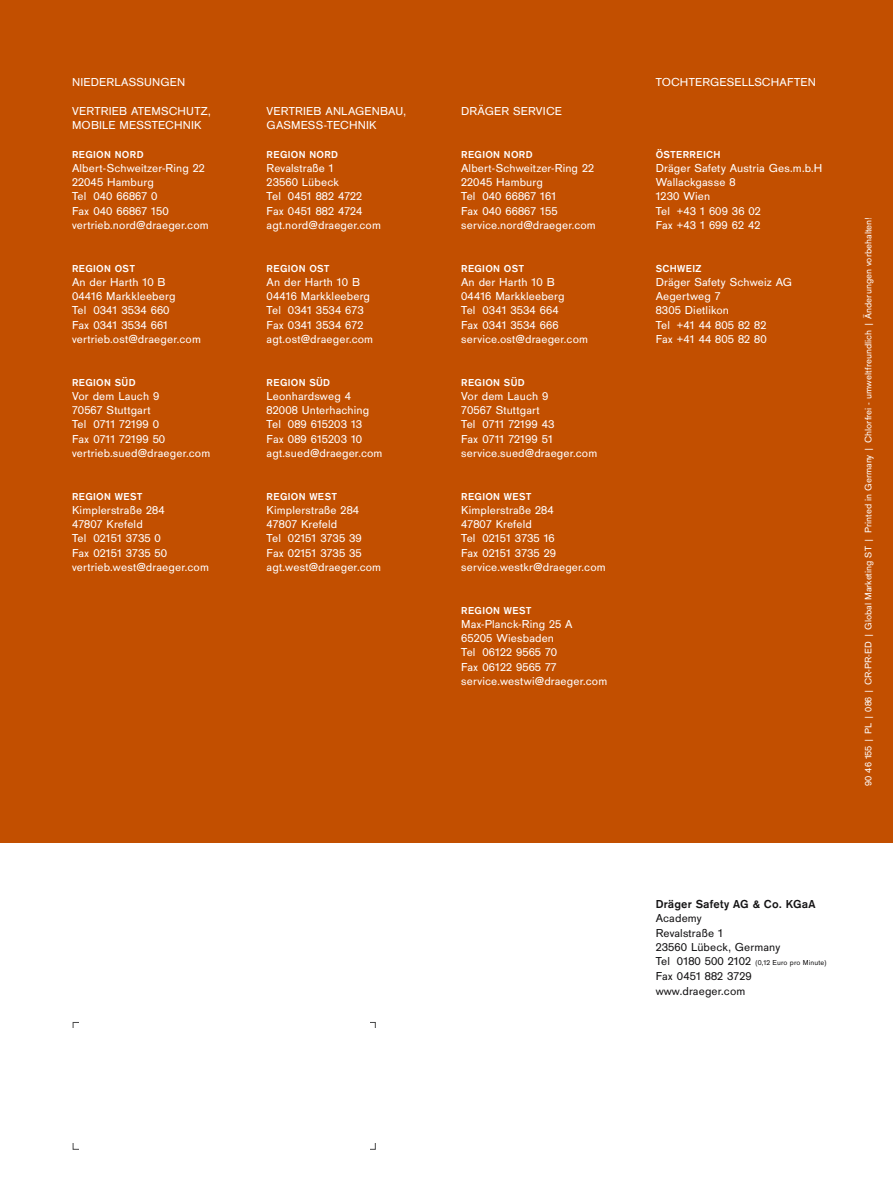
<style>
.page{position:relative;width:893px;height:1191px;background:#fff}
.page>*{position:absolute;margin:0;border:0;box-sizing:border-box;transform-origin:0 0}
.t1{font:12px/14.2px "Draeger San";letter-spacing:.01em;color:#fff}
.t2{font:12px/14.2px "Draeger San";letter-spacing:.01em;color:#141314}
.t3{font:700 12px "Draeger San";letter-spacing:.01em;color:#141314}
.t4{font:700 10.5px "Draeger San";letter-spacing:.03em;color:#fff}
.t5{font:9.75px "Draeger San";color:#fff}
.t6{font:7.5px "Draeger San";letter-spacing:.01em;color:#141314}
.s1{font-size:12px}
</style>
<div class="page">
<div style="left:0;top:1px;width:893px;height:841px;background:#c24f00"></div>
<p class="t1" style="left:72px;top:76px;width:115px">NIEDERLASSUNGEN</p>
<p class="t1" style="left:72px;top:105px;width:140px">VERTRIEB ATEMSCHUTZ,<br>MOBILE MESSTECHNIK</p>
<p class="t4" style="left:72px;top:150px;width:73px">REGION NORD</p>
<p class="t1" style="left:72px;top:162px;width:138px">Albert-Schweitzer-Ring 22<br>22045 Hamburg<br>Tel 040 66867 0<br>Fax 040 66867 150 vertrieb.nord@draeger.com</p>
<p class="t4" style="left:72px;top:264px;width:64px">REGION OST</p>
<p class="t1" style="left:72px;top:276px;width:130px">An der Harth 10 B<br>04416 Markkleeberg<br>Tel 0341 3534 660<br>Fax 0341 3534 661 vertrieb.ost@draeger.com</p>
<p class="t4" style="left:72px;top:378px;width:65px">REGION SÜD</p>
<p class="t1" style="left:72px;top:390px;width:140px">Vor dem Lauch 9<br>70567 Stuttgart<br>Tel 0711 72199 0<br>Fax 0711 72199 50 vertrieb.sued@draeger.com</p>
<p class="t4" style="left:72px;top:492px;width:72px">REGION WEST</p>
<p class="t1" style="left:72px;top:504px;width:138px">Kimplerstraße 284<br>47807 Krefeld<br>Tel 02151 3735 0<br>Fax 02151 3735 50 vertrieb.west@draeger.com</p>
<p class="t1" style="left:267px;top:105px;width:141px">VERTRIEB ANLAGENBAU,<br>GASMESS-TECHNIK</p>
<p class="t4" style="left:267px;top:150px;width:73px">REGION NORD</p>
<p class="t1" style="left:267px;top:162px;width:116px">Revalstraße 1<br>23560 Lübeck<br>Tel 0451 882 4722<br>Fax 0451 882 4724 agt.nord@draeger.com</p>
<p class="t4" style="left:267px;top:264px;width:64px">REGION OST</p>
<p class="t1" style="left:267px;top:276px;width:108px">An der Harth 10 B<br>04416 Markkleeberg<br>Tel 0341 3534 673<br>Fax 0341 3534 672 agt.ost@draeger.com</p>
<p class="t4" style="left:267px;top:378px;width:65px">REGION SÜD</p>
<p class="t1" style="left:267px;top:390px;width:117px">Leonhardsweg 4<br>82008 Unterhaching<br>Tel 089 615203 13<br>Fax 089 615203 10 agt.sued@draeger.com</p>
<p class="t4" style="left:267px;top:492px;width:72px">REGION WEST</p>
<p class="t1" style="left:267px;top:504px;width:116px">Kimplerstraße 284<br>47807 Krefeld<br>Tel 02151 3735 39<br>Fax 02151 3735 35 agt.west@draeger.com</p>
<p class="t1" style="left:461px;top:105px;width:102px">DRÄGER SERVICE</p>
<p class="t4" style="left:461px;top:150px;width:73px">REGION NORD</p>
<p class="t1" style="left:461px;top:162px;width:136px">Albert-Schweitzer-Ring 22<br>22045 Hamburg<br>Tel 040 66867 161<br>Fax 040 66867 155 service.nord@draeger.com</p>
<p class="t4" style="left:461px;top:264px;width:64px">REGION OST</p>
<p class="t1" style="left:461px;top:276px;width:128px">An der Harth 10 B<br>04416 Markkleeberg<br>Tel 0341 3534 664<br>Fax 0341 3534 666 service.ost@draeger.com</p>
<p class="t4" style="left:461px;top:378px;width:65px">REGION SÜD</p>
<p class="t1" style="left:461px;top:390px;width:138px">Vor dem Lauch 9<br>70567 Stuttgart<br>Tel 0711 72199 43<br>Fax 0711 72199 51 service.sued@draeger.com</p>
<p class="t4" style="left:461px;top:492px;width:72px">REGION WEST</p>
<p class="t1" style="left:461px;top:504px;width:146px">Kimplerstraße 284<br>47807 Krefeld<br>Tel 02151 3735 16<br>Fax 02151 3735 29 service.westkr@draeger.com</p>
<p class="t4" style="left:461px;top:606px;width:72px">REGION WEST</p>
<p class="t1" style="left:461px;top:618px;width:148px">Max-Planck-Ring 25 A<br>65205 Wiesbaden<br>Tel 06122 9565 70<br>Fax 06122 9565 77 service.westwi@draeger.com</p>
<p class="t1" style="left:656px;top:76px;width:162px">TOCHTERGESELLSCHAFTEN</p>
<p class="t4" style="left:656px;top:150px;width:66px">ÖSTERREICH</p>
<p class="t1" style="left:656px;top:162px;width:168px">Dräger Safety Austria Ges.m.b.H<br>Wallackgasse 8<br>1230 Wien<br>Tel +43 1 609 36 02<br>Fax +43 1 699 62 42</p>
<p class="t4" style="left:656px;top:264px;width:47px">SCHWEIZ</p>
<p class="t1" style="left:656px;top:276px;width:138px">Dräger Safety Schweiz AG<br>Aegertweg 7<br>8305 Dietlikon<br>Tel +41 44 805 82 82<br>Fax +41 44 805 82 80</p>
<p class="t5" style="left:864px;top:785px;width:570px;rotate:-90deg">90 46 155 | PL | 086 | CR-PR-ED | Global Marketing ST | Printed in Germany | Chlorfrei - umweltfreundlich | Änderungen vorbehalten!</p>
<p class="t3" style="left:656px;top:899px;width:161px">Dräger Safety AG &amp; Co. KGaA</p>
<p class="t2" style="left:656px;top:912px;width:126px">Academy<br>Revalstraße 1<br>23560 Lübeck, Germany</p>
<p class="t6" style="left:656px;top:959px;width:173px"><span class="s1">Tel 0180 500 2102</span> (0,12 Euro pro Minute)</p>
<p class="t2" style="left:656px;top:969px;width:97px;line-height:15px">Fax 0451 882 3729 www.draeger.com</p>
</div>
